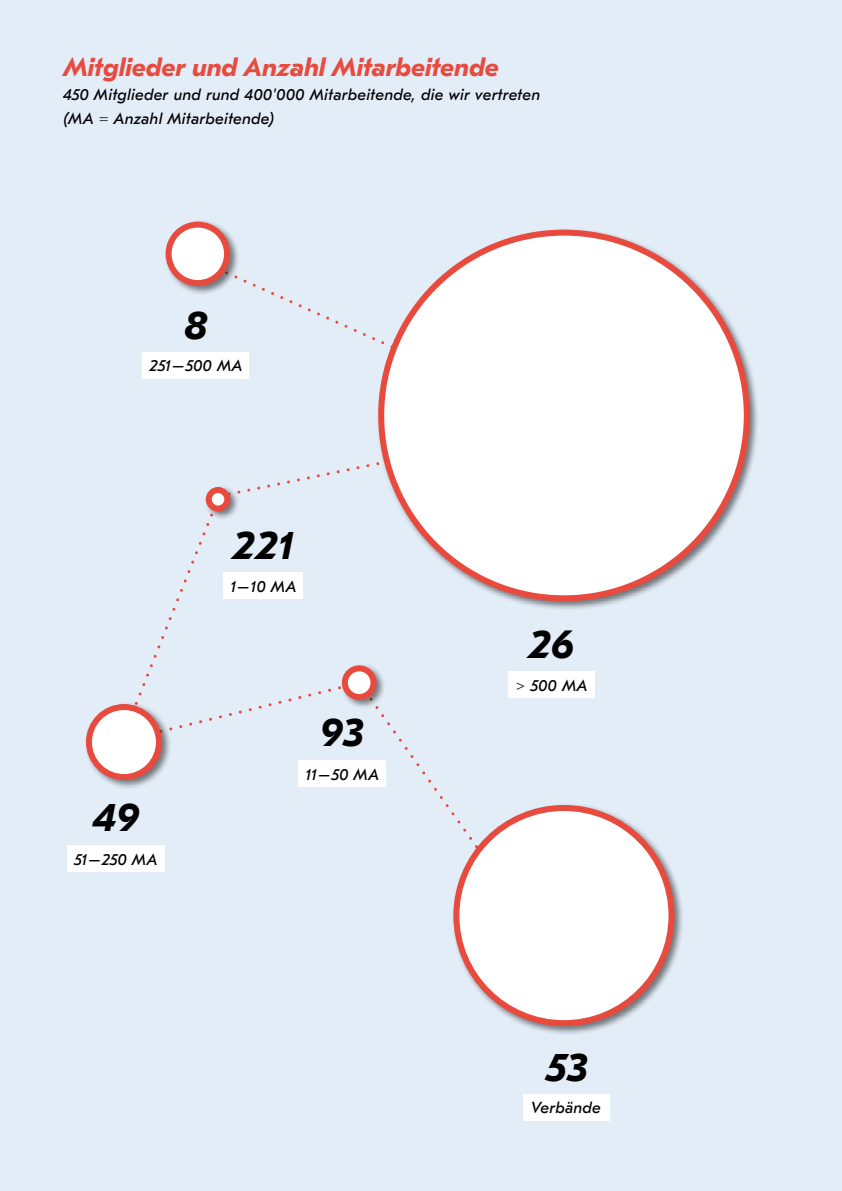
<style>
.page{position:relative;width:842px;height:1191px;background:#fff}
.page>*{position:absolute;margin:0;border:0;box-sizing:border-box;transform-origin:0 0}
.t1{font:italic 700 40px "GT Eesti Text";letter-spacing:.005em;color:#000}
.t2{font:italic 700 26px "GT Eesti Text";color:#e84a3e}
.t3{font:italic 16px/24px "GT Eesti Text";letter-spacing:.02em;color:#000}
</style>
<div class="page">
<div style="left:1px;top:0;width:841px;height:1191px;background:#e3edf8"></div>
<svg style="left:138px;top:464px;width:422px;height:278px"></svg>
<div style="left:142px;top:352px;width:107px;height:26px;background:#fff"></div>
<div style="left:223px;top:572px;width:80px;height:27px;background:#fff"></div>
<div style="left:67px;top:845px;width:97px;height:26px;background:#fff"></div>
<div style="left:298px;top:760px;width:88px;height:27px;background:#fff"></div>
<div style="left:508px;top:671px;width:86px;height:26px;background:#fff"></div>
<div style="left:524px;top:1094px;width:86px;height:26px;background:#fff"></div>
<div style="left:376px;top:227px;width:383px;height:384px;background:#000;opacity:.5"></div>
<div style="left:381px;top:233px;width:366px;height:365px;background:#fff;border-radius:50%"></div>
<div style="left:204px;top:485px;width:36px;height:36px;background:#000;opacity:.5"></div>
<div style="left:209px;top:490px;width:18px;height:18px;background:#fff;border-radius:50%"></div>
<div style="left:206px;top:487px;width:24px;height:24px;border:6px solid #e84a3e;border-radius:50%"></div>
<div style="left:340px;top:663px;width:46px;height:47px;background:#000;opacity:.5"></div>
<div style="left:345px;top:668px;width:28px;height:29px;background:#fff;border-radius:50%"></div>
<div style="left:342px;top:665px;width:34px;height:35px;border:6px solid #e84a3e;border-radius:50%"></div>
<div style="left:84px;top:702px;width:88px;height:88px;background:#000;opacity:.5"></div>
<div style="left:89px;top:707px;width:70px;height:70px;background:#fff;border-radius:50%"></div>
<div style="left:86px;top:704px;width:76px;height:76px;border:6px solid #e84a3e;border-radius:50%"></div>
<div style="left:163px;top:220px;width:77px;height:76px;background:#000;opacity:.5"></div>
<div style="left:169px;top:224px;width:58px;height:59px;background:#fff;border-radius:50%"></div>
<div style="left:166px;top:221px;width:64px;height:65px;border:6px solid #e84a3e;border-radius:50%"></div>
<div style="left:452px;top:803px;width:232px;height:233px;background:#000;opacity:.5"></div>
<div style="left:456px;top:808px;width:215px;height:215px;background:#fff;border-radius:50%"></div>
<div style="left:453px;top:805px;width:221px;height:221px;border:6px solid #e84a3e;border-radius:50%"></div>
<h2 class="t2" style="left:63px;top:53px;width:437px">Mitglieder und Anzahl Mitarbeitende</h2>
<p class="t3" style="left:63px;top:83px;width:478px">450 Mitglieder und rund 400'000 Mitarbeitende, die wir vertreten (MA = Anzahl Mitarbeitende)</p>
<h1 class="t1" style="left:184px;top:303px;width:25px">8</h1>
<p class="t3" style="left:150px;top:354px;width:95px">251 – 500 MA</p>
<h1 class="t1" style="left:232px;top:523px;width:63px">221</h1>
<h1 class="t1" style="left:93px;top:795px;width:47px">49</h1>
<p class="t3" style="left:74px;top:847px;width:85px">51 – 250 MA</p>
<p class="t3" style="left:230px;top:574px;width:68px">1 – 10 MA</p>
<h1 class="t1" style="left:320px;top:710px;width:45px">93</h1>
<p class="t3" style="left:305px;top:762px;width:75px">11 – 50 MA</p>
<h1 class="t1" style="left:529px;top:622px;width:47px">26</h1>
<p class="t3" style="left:515px;top:673px;width:74px">&gt; 500 MA</p>
<h1 class="t1" style="left:546px;top:1045px;width:43px">53</h1>
<p class="t3" style="left:531px;top:1096px;width:71px">Verbände</p>
</div>
